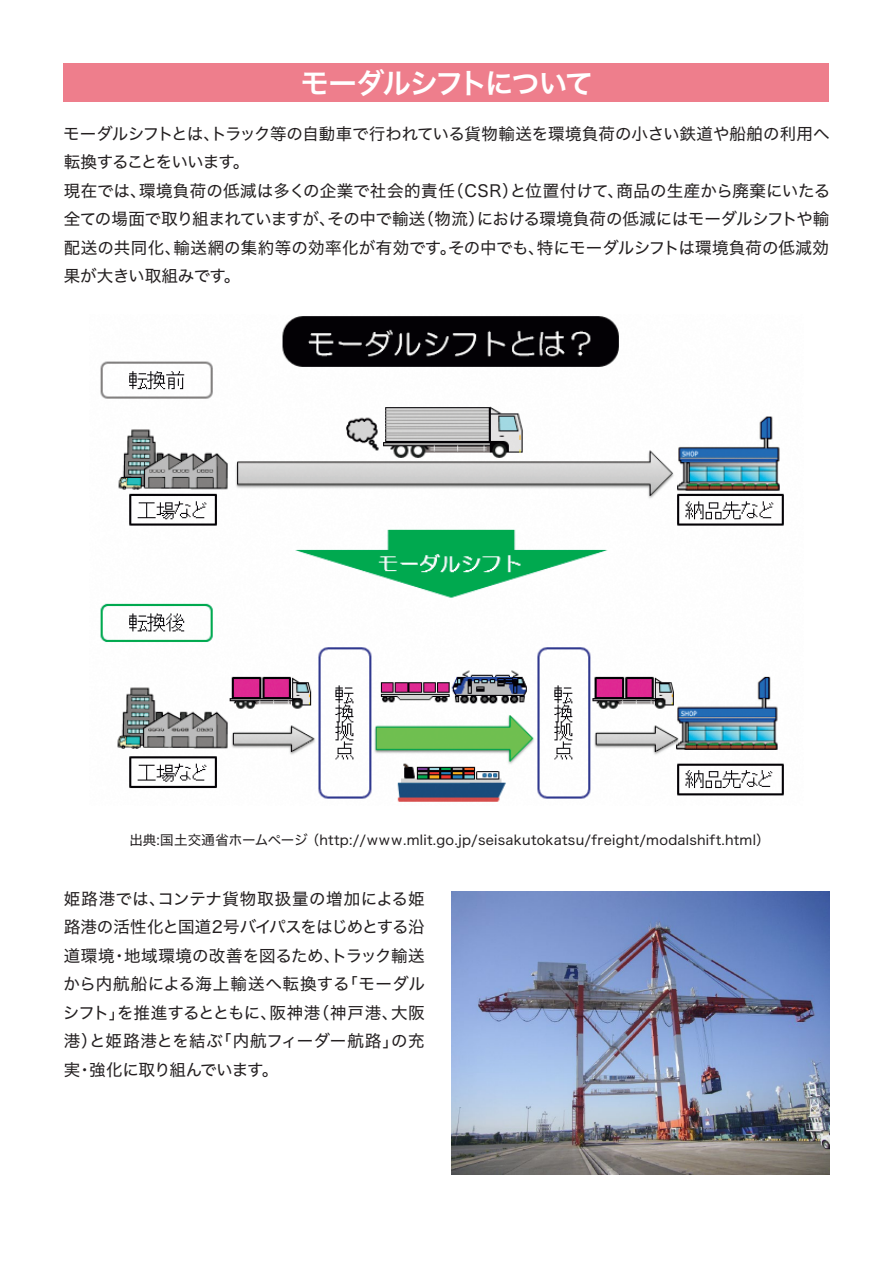
<style>
.page{position:relative;width:893px;height:1263px;background:#fff}
.page>*{position:absolute;margin:0;border:0;box-sizing:border-box;transform-origin:0 0}
.t1{font:28.5px "Hira Kaku Pro N W6";letter-spacing:-.07em;color:#fff}
.t2{font:16.5px/28.5px "Hira Kaku Pro N W4";letter-spacing:-.005em;color:#231f20}
.t3{font:13.5px "Hira Kaku Pro N W4";letter-spacing:.02em;color:#231f20}
</style>
<div class="page">
<img style="left:452px;top:891px;width:377px;height:283px">
<img style="left:100px;top:316px;width:684px;height:486px">
<div style="left:64px;top:64px;width:765px;height:38px;background:#ee7e8c"></div>
<h1 class="t1" style="left:301px;top:57px;width:294px">モーダルシフトについて</h1>
<p class="t2" style="left:63px;top:118px;width:768px">モーダルシフトとは、トラック等の自動車で行われている貨物輸送を環境負荷の小さい鉄道や船舶の利用へ転換することをいいます。<br>現在では、環境負荷の低減は多くの企業で社会的責任（CSR）と位置付けて、商品の生産から廃棄にいたる全ての場面で取り組まれていますが、その中で輸送（物流）における環境負荷の低減にはモーダルシフトや輸配送の共同化、輸送網の集約等の効率化が有効です。その中でも、特にモーダルシフトは環境負荷の低減効果が大きい取組みです。</p>
<p class="t3" style="left:129px;top:828px;width:642px">出典:国土交通省ホームページ （http://www.mlit.go.jp/seisakutokatsu/freight/modalshift.html）</p>
<p class="t2" style="left:63px;top:883px;width:364px;text-align:justify">姫路港では、コンテナ貨物取扱量の増加による姫路港の活性化と国道2号バイパスをはじめとする沿道環境・地域環境の改善を図るため、トラック輸送から内航船による海上輸送へ転換する「モーダルシフト」を推進するとともに、阪神港（神戸港、大阪港）と姫路港とを結ぶ「内航フィーダー航路」の充実・強化に取り組んでいます。</p>
</div>
